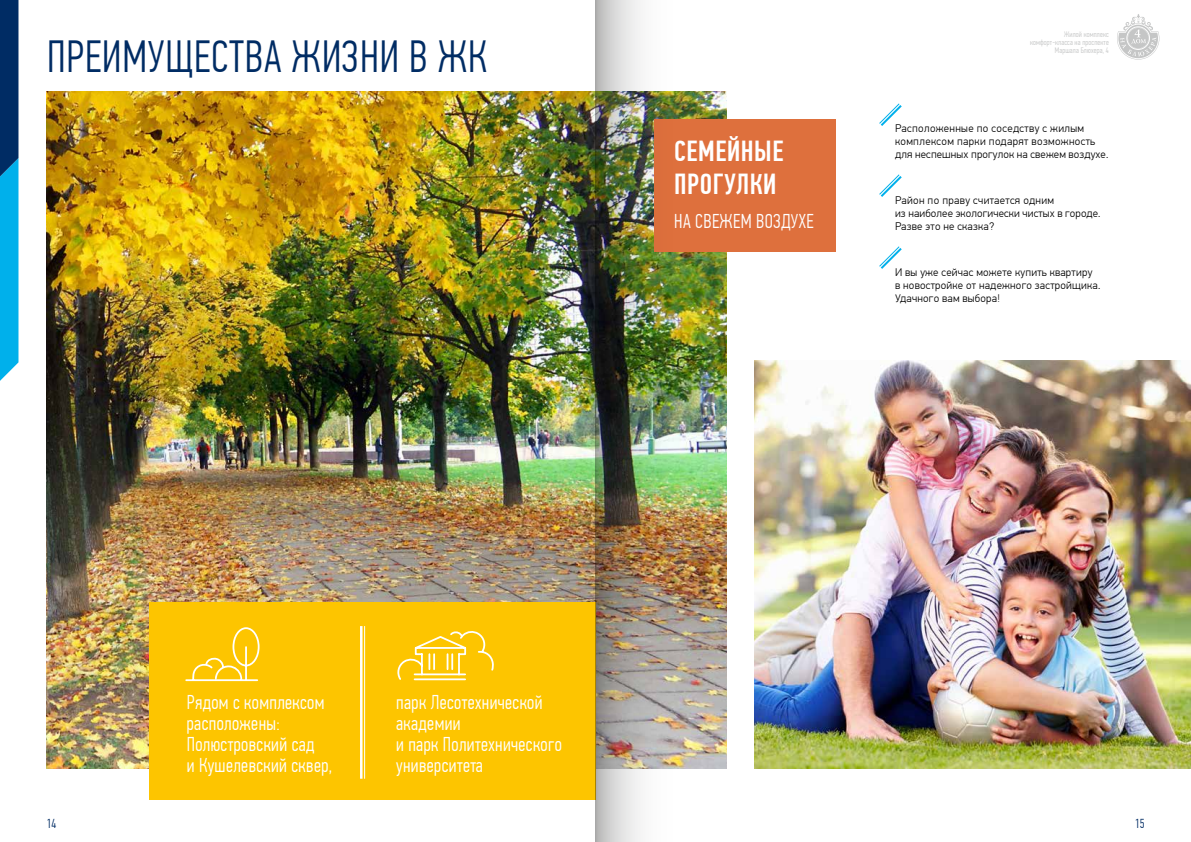
<style>
.page{position:relative;width:1191px;height:842px;background:#fff}
.page>*{position:absolute;margin:0;border:0;box-sizing:border-box;transform-origin:0 0}
.t1{font:300 45px "PF Din Text Comp Pro";letter-spacing:.02em;color:#002c64}
.t2{font:500 29px/32.4px "PF Din Text Comp Pro";letter-spacing:.02em;color:#fff}
.t3{font:300 20px/21px "PF Din Text Comp Pro";letter-spacing:.02em;color:#fff}
.t4{font:300 13px "PF Din Text Comp Pro";color:#002c64}
.t5{font:300 11px/13.2px "PF Din Text Pro";letter-spacing:.02em;color:#000}
.t6{font:300 8px/8px "PF Din Text Comp Pro";letter-spacing:.02em;color:#c5c6c6;text-align:right}
</style>
<div class="page">
<img style="left:47px;top:92px;width:679px;height:676px">
<img style="left:755px;top:360px;width:436px;height:408px">
<div style="left:654px;top:120px;width:181px;height:132px;background:#de703d"></div>
<div style="left:149px;top:602px;width:447px;height:197px;background:#fdc500"></div>
<svg style="left:0;top:0;width:18px;height:381px"></svg>
<svg style="left:879px;top:103px;width:23px;height:23px"></svg>
<svg style="left:879px;top:174px;width:23px;height:23px"></svg>
<svg style="left:879px;top:246px;width:23px;height:23px"></svg>
<hr style="left:364px;top:626px;width:1px;height:153px;background:#fff">
<hr style="left:360px;top:626px;width:2px;height:153px;background:#fff">
<svg style="left:185px;top:627px;width:75px;height:54px"></svg>
<svg style="left:397px;top:631px;width:97px;height:50px"></svg>
<svg style="left:1117px;top:14px;width:42px;height:46px"></svg>
<img style="left:595px;top:0;width:85px;height:842px">
<h1 class="t1" style="left:47px;top:31px;width:441px">ПРЕИМУЩЕСТВА ЖИЗНИ В ЖК</h1>
<h2 class="t2" style="left:674px;top:135px;width:111px">СЕМЕЙНЫЕ<br>ПРОГУЛКИ</h2>
<h3 class="t3" style="left:674px;top:211px;width:141px">НА СВЕЖЕМ ВОЗДУХЕ</h3>
<p class="t6" style="left:1030px;top:31px;width:80px">Жилой комплекс комфорт-класса на проспекте<br>Маршала Блюхера, 4</p>
<p class="t5" style="left:895px;top:122px;width:215px">Расположенные по соседству с жилым комплексом парки подарят возможность для неспешных прогулок на свежем воздухе.</p>
<p class="t5" style="left:895px;top:194px;width:207px">Район по праву считается одним<br>из наиболее экологически чистых в городе.<br>Разве это не сказка?</p>
<p class="t5" style="left:895px;top:266px;width:207px">И вы уже сейчас можете купить квартиру в новостройке от надежного застройщика.<br>Удачного вам выбора!</p>
<h3 class="t3" style="left:187px;top:692px;width:147px">Рядом с комплексом расположены:<br>Полюстровский сад<br>и Кушелевский сквер,</h3>
<h3 class="t3" style="left:396px;top:692px;width:167px">парк Лесотехнической академии<br>и парк Политехнического университета</h3>
<p class="t4" style="left:46px;top:816px;width:11px">14</p>
<p class="t4" style="left:1134px;top:816px;width:11px">15</p>
</div>
